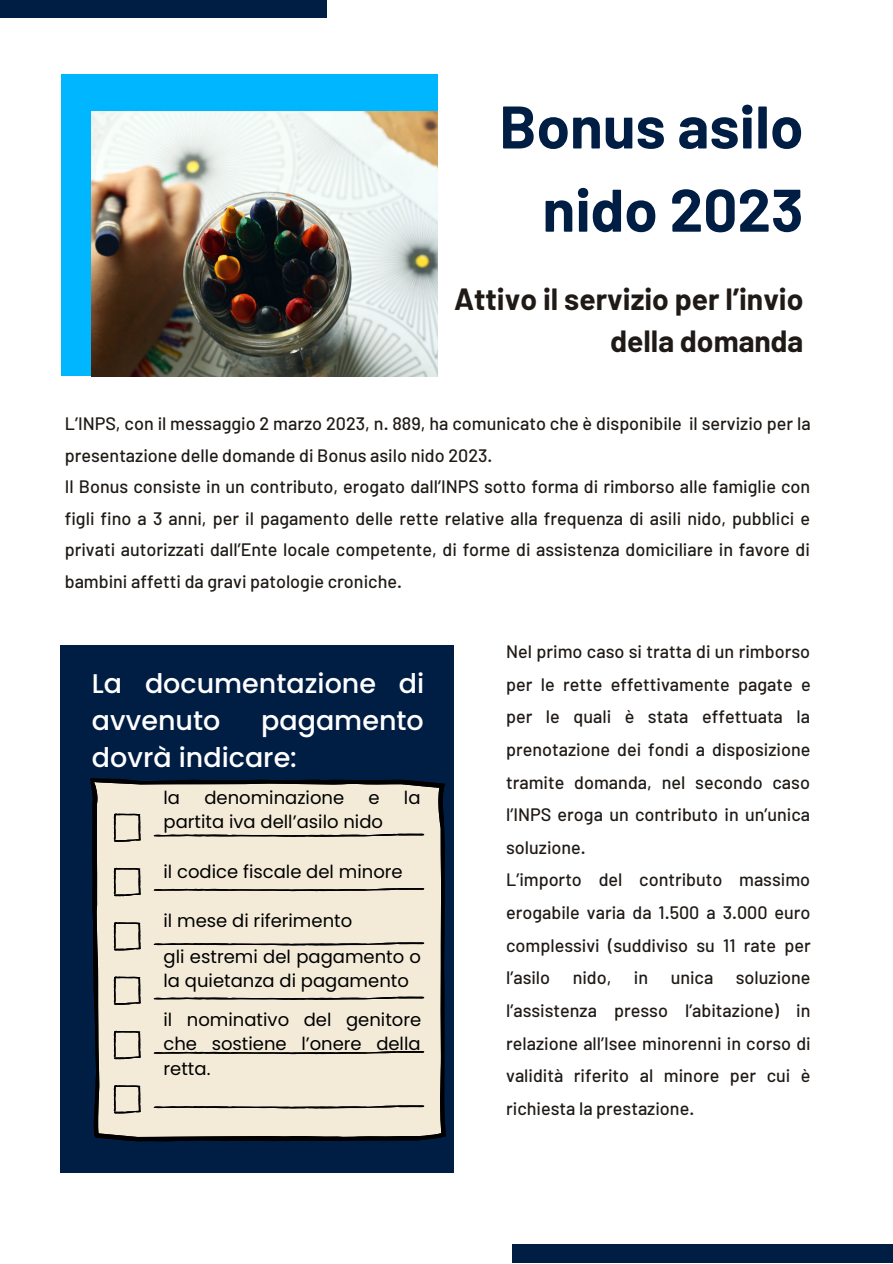
<style>
.page{position:relative;width:893px;height:1264px;background:#fff}
.page>*{position:absolute;margin:0;border:0;box-sizing:border-box;transform-origin:0 0}
.t1{font:700 60px/83.2px "Barlow";color:#001d44;text-align:right}
.t2{font:700 30px/41.5px "Barlow";color:#1f1a16;text-align:right}
.t3{font:500 27px/37px "Poppins";color:#fff}
.t4{font:500 18px/32.5px "Barlow";color:#1f1a16}
.t5{font:18px/24.8px "Poppins";color:#000;text-align:justify}
</style>
<div class="page">
<div style="left:61px;top:645px;width:392px;height:527px;background:#001d44"></div>
<div style="left:0;top:0;width:326px;height:18px;background:#001d44"></div>
<div style="left:512px;top:1243px;width:380px;height:19px;background:#001d44"></div>
<div style="left:61px;top:74px;width:376px;height:301px;background:#00b7ff"></div>
<img style="left:92px;top:111px;width:345px;height:265px">
<svg style="left:90px;top:778px;width:356px;height:363px;background:#dad3c3"></svg>
<h1 class="t1" style="left:499px;top:83px;width:305px">Bonus asilo nido 2023</h1>
<h2 class="t2" style="left:454px;top:277px;width:351px">Attivo il servizio per l’invio della domanda</h2>
<p class="t4" style="left:65px;top:407px;width:747px;line-height:31.5px">L’INPS, con il messaggio 2 marzo 2023, n. 889, ha comunicato che è disponibile il servizio per la presentazione delle domande di Bonus asilo nido 2023.<br>Il Bonus consiste in un contributo, erogato dall’INPS sotto forma di rimborso alle famiglie con figli fino a 3 anni, per il pagamento delle rette relative alla frequenza di asili nido, pubblici e privati autorizzati dall’Ente locale competente, di forme di assistenza domiciliare in favore di bambini affetti da gravi patologie croniche.</p>
<h3 class="t3" style="left:92px;top:665px;width:334px">La documentazione di avvenuto</h3>
<h3 class="t3" style="left:92px;top:702px;width:333px;text-indent:169px">pagamento dovrà indicare:</h3>
<p class="t5" style="left:163px;top:785px;width:18px">la</p>
<p class="t5" style="left:204px;top:785px;width:141px">denominazione</p>
<p class="t5" style="left:368px;top:785px;width:13px">e</p>
<p class="t5" style="left:404px;top:785px;width:18px">la</p>
<p class="t5" style="left:163px;top:809px;width:221px">partita iva dell’asilo nido</p>
<p class="t5" style="left:163px;top:859px;width:241px">il codice fiscale del minore</p>
<p class="t5" style="left:163px;top:908px;width:190px">il mese di riferimento</p>
<p class="t5" style="left:163px;top:944px;width:259px">gli estremi del pagamento o la quietanza di pagamento</p>
<p class="t5" style="left:163px;top:1006px;width:259px">il nominativo del genitore che sostiene l’onere della retta.</p>
<p class="t4" style="left:506px;top:634px;width:306px">Nel primo caso si tratta di un rimborso per le rette effettivamente pagate e per le quali è stata effettuata la prenotazione dei fondi a disposizione tramite domanda, nel secondo caso l’INPS eroga un contributo in un’unica soluzione.<br>L’importo del contributo massimo erogabile varia da 1.500 a 3.000 euro complessivi (suddiviso su 11 rate per l’asilo nido, in unica soluzione l’assistenza presso l’abitazione) in relazione all’Isee minorenni in corso di validità riferito al minore per cui è richiesta la prestazione.</p>
</div>
